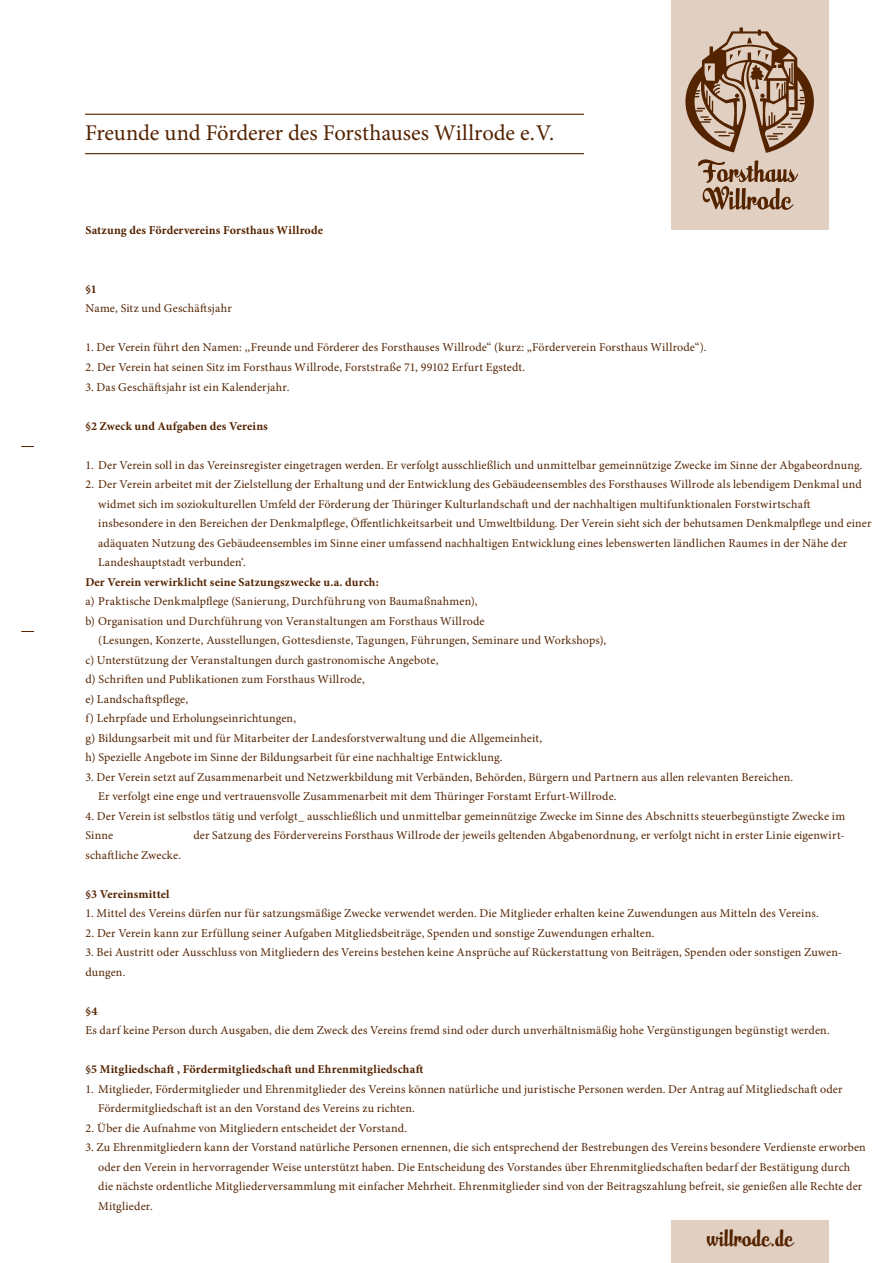
<style>
.page{position:relative;width:893px;height:1263px;background:#fff}
.page>*{position:absolute;margin:0;border:0;box-sizing:border-box;transform-origin:0 0}
.t1{font:22.5px "Minion Pro";letter-spacing:-.005em;color:#542300}
.t2{font:21px "Milk Script";color:#542300}
.t3{font:12px/19.5px "Minion Pro";letter-spacing:.01em;color:#542300}
.t4{font:700 12px "Minion Pro";letter-spacing:.01em;color:#542300}
</style>
<div class="page">
<hr style="left:85px;top:114px;width:499px;height:1px;background:#542300">
<hr style="left:85px;top:153px;width:499px;height:1px;background:#542300">
<svg style="left:21px;top:446px;width:13px;height:1px"></svg>
<svg style="left:21px;top:631px;width:13px;height:1px"></svg>
<div style="left:671px;top:0;width:157px;height:230px;background:#e1d0c1"></div>
<svg style="left:685px;top:28px;width:129px;height:125px"></svg>
<svg style="left:698px;top:159px;width:100px;height:51px"></svg>
<div style="left:671px;top:1220px;width:157px;height:43px;background:#e1d0c1"></div>
<h1 class="t1" style="left:85px;top:118px;width:471px">Freunde und Förderer des Forsthauses Willrode e.V.</h1>
<p class="t4" style="left:85px;top:222px;width:239px">Satzung des Fördervereins Forsthaus Willrode</p>
<p class="t4" style="left:85px;top:281px;width:13px">§1</p>
<p class="t3" style="left:85px;top:299px;width:148px">Name, Sitz und Geschäftsjahr</p>
<p class="t3" style="left:85px;top:338px;width:623px">1. Der Verein führt den Namen: ,,Freunde und Förderer des Forsthauses Willrode“ (kurz: „Förderverein Forsthaus Willrode“).</p>
<p class="t3" style="left:85px;top:357px;width:441px">2. Der Verein hat seinen Sitz im Forsthaus Willrode, Forststraße 71, 99102 Erfurt Egstedt.</p>
<p class="t3" style="left:85px;top:377px;width:206px">3. Das Geschäftsjahr ist ein Kalenderjahr.</p>
<p class="t4" style="left:85px;top:417px;width:184px">§2 Zweck und Aufgaben des Vereins</p>
<p class="t3" style="left:85px;top:455px;width:779px">1. Der Verein soll in das Vereinsregister eingetragen werden. Er verfolgt ausschließlich und unmittelbar gemeinnützige Zwecke im Sinne der Abgabeordnung.</p>
<p class="t3" style="left:98px;top:474px;width:775px;text-indent:-13px">2. Der Verein arbeitet mit der Zielstellung der Erhaltung und der Entwicklung des Gebäudeensembles des Forsthauses Willrode als lebendigem Denkmal und widmet sich im soziokulturellen Umfeld der Förderung der Thüringer Kulturlandschaft und der nachhaltigen multifunktionalen Forstwirtschaft insbesondere in den Bereichen der Denkmalpflege, Öffentlichkeitsarbeit und Umweltbildung. Der Verein sieht sich der behutsamen Denkmalpflege und einer adäquaten Nutzung des Gebäudeensembles im Sinne einer umfassend nachhaltigen Entwicklung eines lebenswerten ländlichen Raumes in der Nähe der Landeshauptstadt verbunden‘.</p>
<p class="t4" style="left:85px;top:573px;width:295px">Der Verein verwirklicht seine Satzungszwecke u.a. durch:</p>
<p class="t3" style="left:85px;top:591px;width:394px">a) Praktische Denkmalpflege (Sanierung, Durchführung von Baumaßnahmen),</p>
<p class="t3" style="left:85px;top:611px;width:401px">b) Organisation und Durchführung von Veranstaltungen am Forsthaus Willrode</p>
<p class="t3" style="left:98px;top:630px;width:510px">(Lesungen, Konzerte, Ausstellungen, Gottesdienste, Tagungen, Führungen, Seminare und Workshops),</p>
<p class="t3" style="left:85px;top:650px;width:355px">c) Unterstützung der Veranstaltungen durch gastronomische Angebote,</p>
<p class="t3" style="left:85px;top:669px;width:281px">d) Schriften und Publikationen zum Forsthaus Willrode,</p>
<p class="t3" style="left:85px;top:689px;width:104px">e) Landschaftspflege,</p>
<p class="t3" style="left:85px;top:708px;width:212px">f) Lehrpfade und Erholungseinrichtungen,</p>
<p class="t3" style="left:85px;top:728px;width:458px">g) Bildungsarbeit mit und für Mitarbeiter der Landesforstverwaltung und die Allgemeinheit,</p>
<p class="t3" style="left:85px;top:747px;width:419px">h) Spezielle Angebote im Sinne der Bildungsarbeit für eine nachhaltige Entwicklung.</p>
<p class="t3" style="left:98px;top:767px;width:697px;text-indent:-13px">3. Der Verein setzt auf Zusammenarbeit und Netzwerkbildung mit Verbänden, Behörden, Bürgern und Partnern aus allen relevanten Bereichen.<br>Er verfolgt eine enge und vertrauensvolle Zusammenarbeit mit dem Thüringer Forstamt Erfurt-Willrode.</p>
<p class="t3" style="left:85px;top:806px;width:761px">4. Der Verein ist selbstlos tätig und verfolgt_ ausschließlich und unmittelbar gemeinnützige Zwecke im Sinne des Abschnitts steuerbegünstigte Zwecke im<br>Sinne</p>
<p class="t3" style="left:193px;top:825px;width:653px">der Satzung des Fördervereins Forsthaus Willrode der jeweils geltenden Abgabenordnung, er verfolgt nicht in erster Linie eigenwirt-</p>
<p class="t3" style="left:85px;top:845px;width:97px">schaftliche Zwecke.</p>
<p class="t4" style="left:85px;top:885px;width:86px">§3 Vereinsmittel</p>
<p class="t3" style="left:85px;top:903px;width:735px">1. Mittel des Vereins dürfen nur für satzungsmäßige Zwecke verwendet werden. Die Mitglieder erhalten keine Zuwendungen aus Mitteln des Vereins.</p>
<p class="t3" style="left:85px;top:923px;width:571px">2. Der Verein kann zur Erfüllung seiner Aufgaben Mitgliedsbeiträge, Spenden und sonstige Zuwendungen erhalten.</p>
<p class="t3" style="left:85px;top:942px;width:758px">3. Bei Austritt oder Ausschluss von Mitgliedern des Vereins bestehen keine Ansprüche auf Rückerstattung von Beiträgen, Spenden oder sonstigen Zuwen&shy;dungen.</p>
<p class="t4" style="left:85px;top:1002px;width:14px">§4</p>
<p class="t3" style="left:85px;top:1020px;width:746px">Es darf keine Person durch Ausgaben, die dem Zweck des Vereins fremd sind oder durch unverhältnismäßig hohe Vergünstigungen begünstigt werden.</p>
<p class="t4" style="left:85px;top:1061px;width:339px">§5 Mitgliedschaft , Fördermitgliedschaft und Ehrenmitgliedschaft</p>
<p class="t3" style="left:98px;top:1079px;width:746px;text-indent:-13px">1. Mitglieder, Fördermitglieder und Ehrenmitglieder des Vereins können natürliche und juristische Personen werden. Der Antrag auf Mitgliedschaft oder<br>Fördermitgliedschaft ist an den Vorstand des Vereins zu richten.</p>
<p class="t3" style="left:85px;top:1118px;width:323px">2. Über die Aufnahme von Mitgliedern entscheidet der Vorstand.</p>
<p class="t3" style="left:98px;top:1137px;width:769px;text-indent:-13px">3. Zu Ehrenmitgliedern kann der Vorstand natürliche Personen ernennen, die sich entsprechend der Bestrebungen des Vereins besondere Verdienste erworben oder den Verein in hervorragender Weise unterstützt haben. Die Entscheidung des Vorstandes über Ehrenmitgliedschaften bedarf der Bestätigung durch die nächste ordentliche Mitgliederversammlung mit einfacher Mehrheit. Ehrenmitglieder sind von der Beitragszahlung befreit, sie genießen alle Rechte der Mitglieder.</p>
<h2 class="t2" style="left:706px;top:1223px;width:88px">willrode.de</h2>
</div>
